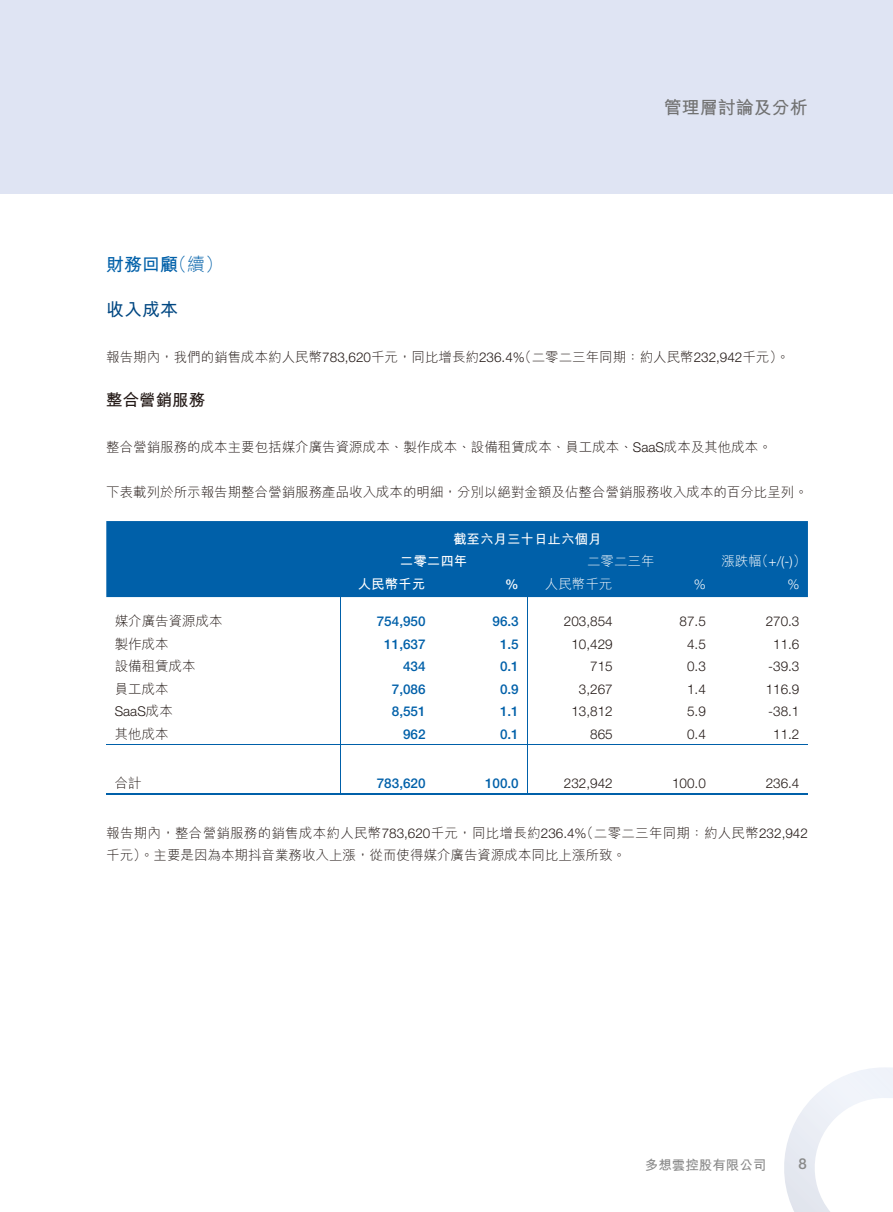
<style>
.page{position:relative;width:893px;height:1212px;background:#fff}
.page>*{position:absolute;margin:0;border:0;box-sizing:border-box;transform-origin:0 0}
.t1{font:18px "M Hei HK Bold E Ten B5 H";color:#717171}
.t2{font:18px "M Hei HK Bold E Ten B5 H";color:#0060a9}
.t3{font:18px "M Hei HK Bold E Ten B5 H";color:#004782}
.t4{font:16.5px "M Hei HK Bold E Ten B5 H";color:#231916}
.t5{font:500 15px "Helvetica Neue LT Std";color:#898989}
.t6{font:13.5px/22.5px "M Hei HK Light E Ten B5 H";color:#231916}
.t7{font:300 13.5px "Helvetica Neue LT Std";color:#231916}
.t8{font:500 13.5px "Helvetica Neue LT Std";color:#0060a9}
.t9{font:13.5px/22.5px "M Hei HK Bold E Ten B5 H";color:#fff}
.t10{font:13.5px "M Hei HK Light E Ten B5 H";color:#fff}
.t11{font:13.5px "M Hei HK Bold E Ten B5 H";color:#898989}
.t12{font:300 13.5px "Helvetica Neue LT Std";color:#fff}
.t13{font:500 13.5px "Helvetica Neue LT Std";color:#fff}
.s1{font-family:"M Hei HK Light E Ten B5 H"}
.s2{font-family:"Helvetica Neue LT Std";font-weight:300}
.s3{font-family:"M Hei HK Light E Ten B5 H";font-weight:400}
</style>
<div class="page">
<svg style="left:784px;top:1068px;width:109px;height:144px"></svg>
<div style="left:0;top:0;width:893px;height:193px;background:#dfe4f3"></div>
<div style="left:106px;top:521px;width:702px;height:76px;background:#0060a9"></div>
<hr style="left:340px;top:597px;width:1px;height:198px;background:#0060a9">
<hr style="left:527px;top:597px;width:1px;height:198px;background:#0060a9">
<hr style="left:106px;top:744px;width:234px;height:1px;background:#0060a9">
<hr style="left:341px;top:744px;width:186px;height:1px;background:#0060a9">
<hr style="left:528px;top:744px;width:280px;height:1px;background:#0060a9">
<hr style="left:106px;top:793px;width:234px;height:2px;background:#0060a9">
<hr style="left:341px;top:793px;width:186px;height:2px;background:#0060a9">
<hr style="left:528px;top:793px;width:280px;height:2px;background:#0060a9">
<h1 class="t1" style="left:664px;top:100px;width:146px">管理層討論及分析</h1>
<h1 class="t2" style="left:106px;top:258px;width:118px">財務回顧<span class="s1">（續）</span></h1>
<h1 class="t3" style="left:106px;top:303px;width:74px">收入成本</h1>
<p class="t6" style="left:106px;top:347px;width:685px">報告期內，我們的銷售成本約人民幣<span class="s2">783,620</span>千元，同比增長約<span class="s2">236.4%</span>（二零二三年同期：約人民幣<span class="s2">232,942</span>千元）。</p>
<p class="t4" style="left:106px;top:394px;width:100px">整合營銷服務</p>
<p class="t6" style="left:106px;top:437px;width:667px">整合營銷服務的成本主要包括媒介廣告資源成本、製作成本、設備租賃成本、員工成本、<span class="s2">SaaS</span>成本及其他成本。</p>
<p class="t6" style="left:106px;top:482px;width:703px">下表載列於所示報告期整合營銷服務產品收入成本的明細，分別以絕對金額及佔整合營銷服務收入成本的百分比呈列。</p>
<p class="t9" style="left:400px;top:529px;width:203px;text-indent:53px">截至六月三十日止六個月二零二四年</p>
<p class="t10" style="left:587px;top:556px;width:69px">二零二三年</p>
<p class="t10" style="left:721px;top:556px;width:86px">漲跌幅（<span class="s2">+/(-)</span>）</p>
<p class="t9" style="left:358px;top:574px;width:69px">人民幣千元</p>
<p class="t13" style="left:505px;top:579px;width:15px">%</p>
<p class="t10" style="left:545px;top:579px;width:69px">人民幣千元</p>
<p class="t12" style="left:694px;top:579px;width:14px">%</p>
<p class="t12" style="left:787px;top:579px;width:14px">%</p>
<p class="t6" style="left:115px;top:612px;width:110px">媒介廣告資源成本</p>
<p class="t8" style="left:377px;top:617px;width:50px">754,950</p>
<p class="t8" style="left:492px;top:617px;width:28px">96.3</p>
<p class="t7" style="left:564px;top:617px;width:50px">203,854</p>
<p class="t7" style="left:680px;top:617px;width:28px">87.5</p>
<p class="t7" style="left:766px;top:617px;width:35px">270.3</p>
<p class="t6" style="left:115px;top:634px;width:55px">製作成本</p>
<p class="t8" style="left:384px;top:639px;width:43px">11,637</p>
<p class="t8" style="left:500px;top:639px;width:20px">1.5</p>
<p class="t7" style="left:571px;top:639px;width:43px">10,429</p>
<p class="t7" style="left:687px;top:639px;width:20px">4.5</p>
<p class="t7" style="left:773px;top:639px;width:28px">11.6</p>
<p class="t6" style="left:115px;top:657px;width:82px">設備租賃成本</p>
<p class="t8" style="left:403px;top:662px;width:24px">434</p>
<p class="t8" style="left:500px;top:662px;width:20px">0.1</p>
<p class="t7" style="left:590px;top:662px;width:24px">715</p>
<p class="t7" style="left:687px;top:662px;width:20px">0.3</p>
<p class="t7" style="left:768px;top:662px;width:33px">-39.3</p>
<p class="t6" style="left:115px;top:679px;width:55px">員工成本</p>
<p class="t8" style="left:392px;top:684px;width:35px">7,086</p>
<p class="t8" style="left:500px;top:684px;width:20px">0.9</p>
<p class="t7" style="left:579px;top:684px;width:35px">3,267</p>
<p class="t7" style="left:687px;top:684px;width:20px">1.4</p>
<p class="t7" style="left:766px;top:684px;width:35px">116.9</p>
<p class="t7" style="left:115px;top:707px;width:60px">SaaS<span class="s3">成本</span></p>
<p class="t8" style="left:392px;top:707px;width:35px">8,551</p>
<p class="t8" style="left:500px;top:707px;width:20px">1.1</p>
<p class="t7" style="left:571px;top:707px;width:43px">13,812</p>
<p class="t7" style="left:687px;top:707px;width:20px">5.9</p>
<p class="t7" style="left:768px;top:707px;width:33px">-38.1</p>
<p class="t6" style="left:115px;top:724px;width:55px">其他成本</p>
<p class="t8" style="left:403px;top:729px;width:24px">962</p>
<p class="t8" style="left:500px;top:729px;width:20px">0.1</p>
<p class="t7" style="left:590px;top:729px;width:24px">865</p>
<p class="t7" style="left:687px;top:729px;width:20px">0.4</p>
<p class="t7" style="left:773px;top:729px;width:28px">11.2</p>
<p class="t6" style="left:115px;top:774px;width:28px">合計</p>
<p class="t8" style="left:377px;top:779px;width:50px">783,620</p>
<p class="t8" style="left:485px;top:779px;width:35px">100.0</p>
<p class="t7" style="left:564px;top:779px;width:50px">232,942</p>
<p class="t7" style="left:672px;top:779px;width:35px">100.0</p>
<p class="t7" style="left:766px;top:779px;width:35px">236.4</p>
<p class="t6" style="left:106px;top:823px;width:703px">報告期內，整合營銷服務的銷售成本約人民幣<span class="s2">783,620</span>千元，同比增長約<span class="s2">236.4%</span>（二零二三年同期：約人民幣<span class="s2">232,942</span>千元）。主要是因為本期抖音業務收入上漲，從而使得媒介廣告資源成本同比上漲所致。</p>
<p class="t11" style="left:645px;top:1160px;width:123px">多想雲控股有限公司</p>
<p class="t5" style="left:798px;top:1158px;width:10px">8</p>
</div>
